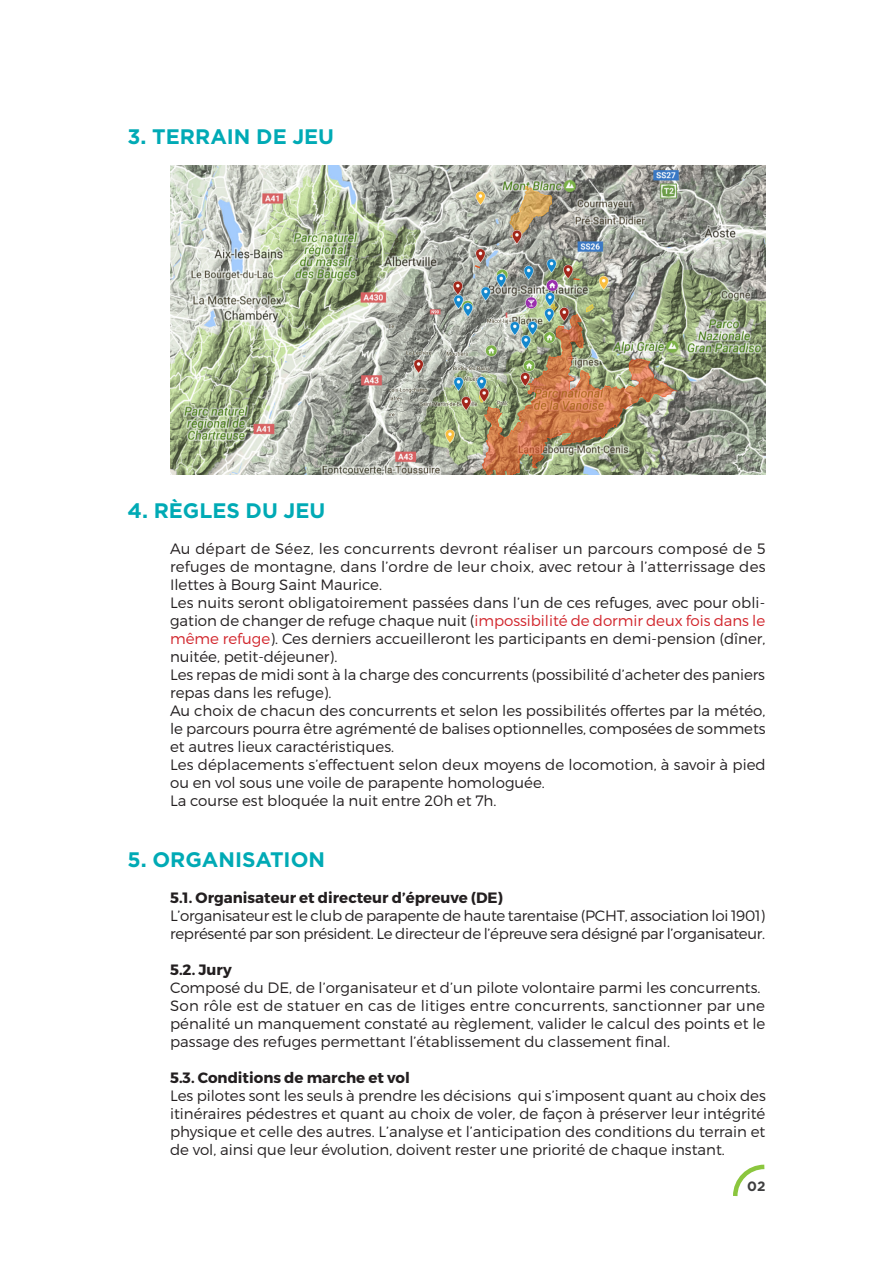
<style>
.page{position:relative;width:893px;height:1263px;background:#fff}
.page>*{position:absolute;margin:0;border:0;box-sizing:border-box;transform-origin:0 0}
.Titre{font:700 21px "Gotham";color:#00aab5}
.Texte{font:300 15px/18px "Montserrat";color:#231f20;text-align:justify}
.Texte-2{font:300 15px/18px "Montserrat";letter-spacing:-.02em;color:#231f20}
.Texte-3{font:700 15px "Montserrat";color:#231f20}
.t1{font:700 13.5px "Gotham";color:#3e3e3f}
.s1{color:#d1232a}
</style>
<div class="page">
<svg style="left:733px;top:1164px;width:32px;height:33px"></svg>
<img style="left:170px;top:165px;width:595px;height:310px">
<p class="Titre" style="left:128px;top:123px;width:208px">3. TERRAIN DE JEU</p>
<p class="Titre" style="left:128px;top:496px;width:199px">4. RÈGLES DU JEU</p>
<p class="Texte" style="left:170px;top:539px;width:597px">Au départ de Séez, les concurrents devront réaliser un parcours composé de 5 refuges de montagne, dans l’ordre de leur choix, avec retour à l’atterrissage des Ilettes à Bourg Saint Maurice.</p>
<p class="Texte" style="left:170px;top:593px;width:597px">Les nuits seront obligatoirement passées dans l’un de ces refuges, avec pour obli&shy;gation de changer de refuge chaque nuit (<span class="s1">impossibilité de dormir deux fois dans le même refuge</span>). Ces derniers accueilleront les participants en demi-pension (dîner, nuitée, petit-déjeuner).</p>
<p class="Texte" style="left:170px;top:665px;width:596px">Les repas de midi sont à la charge des concurrents (possibilité d’acheter des paniers repas dans les refuge).</p>
<p class="Texte" style="left:170px;top:701px;width:597px">Au choix de chacun des concurrents et selon les possibilités offertes par la météo, le parcours pourra être agrémenté de balises optionnelles, composées de sommets et autres lieux caractéristiques.</p>
<p class="Texte" style="left:170px;top:755px;width:597px">Les déplacements s’effectuent selon deux moyens de locomotion, à savoir à pied ou en vol sous une voile de parapente homologuée.</p>
<p class="Texte" style="left:170px;top:791px;width:328px">La course est bloquée la nuit entre 20h et 7h.</p>
<p class="Titre" style="left:128px;top:846px;width:199px">5. ORGANISATION</p>
<p class="Texte-3" style="left:170px;top:888px;width:334px">5.1. Organisateur et directeur d’épreuve (DE)</p>
<p class="Texte-2" style="left:170px;top:906px;width:596px">L’organisateur est le club de parapente de haute tarentaise (PCHT, association loi 1901) représenté par son président. Le directeur de l’épreuve sera désigné par l’organisateur.</p>
<p class="Texte-3" style="left:170px;top:960px;width:63px">5.2. Jury</p>
<p class="Texte" style="left:170px;top:978px;width:592px">Composé du DE, de l’organisateur et d’un pilote volontaire parmi les concurrents.</p>
<p class="Texte" style="left:170px;top:996px;width:597px">Son rôle est de statuer en cas de litiges entre concurrents, sanctionner par une pénalité un manquement constaté au règlement, valider le calcul des points et le passage des refuges permettant l’établissement du classement final.</p>
<p class="Texte-3" style="left:170px;top:1068px;width:241px">5.3. Conditions de marche et vol</p>
<p class="Texte" style="left:170px;top:1086px;width:597px">Les pilotes sont les seuls à prendre les décisions qui s’imposent quant au choix des itinéraires pédestres et quant au choix de voler, de façon à préserver leur intégrité physique et celle des autres. L’analyse et l’anticipation des conditions du terrain et de vol, ainsi que leur évolution, doivent rester une priorité de chaque instant.</p>
<p class="t1" style="left:747px;top:1177px;width:20px">02</p>
</div>
